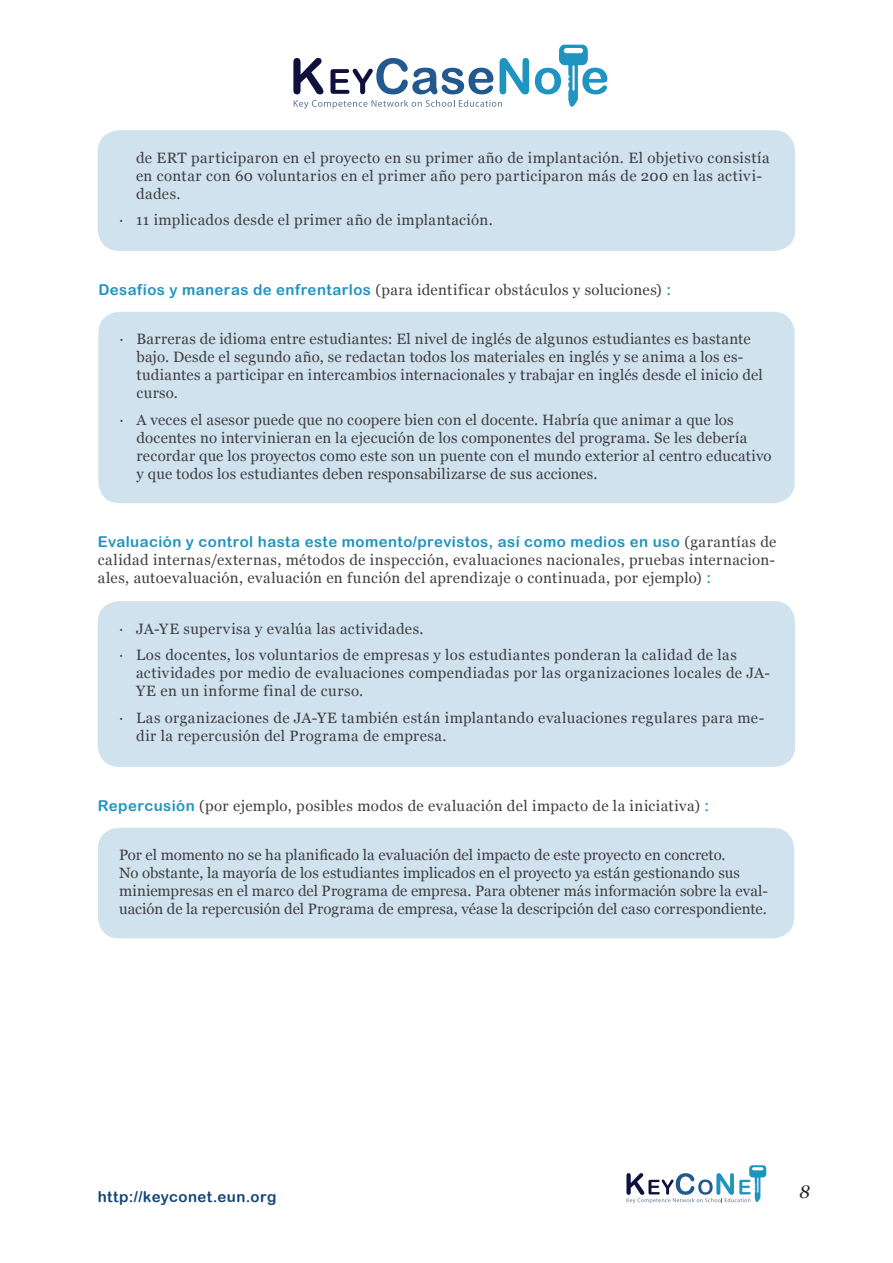
<style>
.page{position:relative;width:893px;height:1263px;background:#fff}
.page>*{position:absolute;margin:0;border:0;box-sizing:border-box;transform-origin:0 0}
.t1{font:italic 18px "Georgia";color:#231f20}
.courant{font:15px/18px "Georgia";letter-spacing:.015em;color:#3e3e3f}
.t2{font:15px "Arial Rounded MT Bold";letter-spacing:.03em;color:#144477}
.s1{font-family:"Arial Rounded MT Bold";color:#2094c0}
</style>
<div class="page">
<svg style="left:626px;top:1165px;width:140px;height:38px"></svg>
<svg style="left:293px;top:58px;width:30px;height:36px"></svg>
<svg style="left:294px;top:100px;width:208px;height:9px"></svg>
<svg style="left:330px;top:58px;width:163px;height:36px"></svg>
<svg style="left:500px;top:58px;width:29px;height:36px"></svg>
<svg style="left:535px;top:45px;width:72px;height:62px"></svg>
<div style="left:98px;top:312px;width:697px;height:191px;background:#d1e2ef;border-radius:21px"></div>
<div style="left:98px;top:601px;width:697px;height:166px;background:#d1e2ef;border-radius:21px"></div>
<div style="left:98px;top:130px;width:697px;height:121px;background:#d1e2ef;border-radius:21px"></div>
<div style="left:98px;top:828px;width:696px;height:110px;background:#d1e2ef;border-radius:21px"></div>
<p class="courant" style="left:136px;top:149px;width:635px">de ERT participaron en el proyecto en su primer año de implantación. El objetivo consistía en contar con 60 voluntarios en el primer año pero participaron más de 200 en las activi&shy;dades.</p>
<p class="courant" style="left:119px;top:212px;width:375px">∙ 11 implicados desde el primer año de implantación.</p>
<p class="courant" style="left:98px;top:281px;width:574px"><span class="s1">Desafíos y maneras de enfrentarlos</span> (para identificar obstáculos y soluciones) <span class="s1">:</span></p>
<p class="courant" style="left:137px;top:331px;width:628px;text-indent:-17px">∙ Barreras de idioma entre estudiantes: El nivel de inglés de algunos estudiantes es bastante bajo. Desde el segundo año, se redactan todos los materiales en inglés y se anima a los es&shy;tudiantes a participar en intercambios internacionales y trabajar en inglés desde el inicio del curso.</p>
<p class="courant" style="left:137px;top:411px;width:636px;text-indent:-17px">∙ A veces el asesor puede que no coopere bien con el docente. Habría que animar a que los docentes no intervinieran en la ejecución de los componentes del programa. Se les debería recordar que los proyectos como este son un puente con el mundo exterior al centro educativo y que todos los estudiantes deben responsabilizarse de sus acciones.</p>
<p class="courant" style="left:98px;top:533px;width:680px;text-align:justify"><span class="s1">Evaluación y control hasta este momento/previstos, así como medios en uso</span> (garantías de calidad internas/externas, métodos de inspección, evaluaciones nacionales, pruebas internacion&shy;ales, autoevaluación, evaluación en función del aprendizaje o continuada, por ejemplo) <span class="s1">:</span></p>
<p class="courant" style="left:119px;top:620px;width:306px">∙ JA-YE supervisa y evalúa las actividades.</p>
<p class="courant" style="left:136px;top:646px;width:635px;text-indent:-17px">∙ Los docentes, los voluntarios de empresas y los estudiantes ponderan la calidad de las actividades por medio de evaluaciones compendiadas por las organizaciones locales de JA-<br>YE en un informe final de curso.</p>
<p class="courant" style="left:136px;top:709px;width:630px;text-indent:-17px">∙ Las organizaciones de JA-YE también están implantando evaluaciones regulares para me&shy;dir la repercusión del Programa de empresa.</p>
<p class="courant" style="left:98px;top:797px;width:613px"><span class="s1">Repercusión</span> (por ejemplo, posibles modos de evaluación del impacto de la iniciativa) <span class="s1">:</span></p>
<p class="courant" style="left:119px;top:846px;width:650px">Por el momento no se ha planificado la evaluación del impacto de este proyecto en concreto.<br>No obstante, la mayoría de los estudiantes implicados en el proyecto ya están gestionando sus miniempresas en el marco del Programa de empresa. Para obtener más información sobre la eval&shy;uación de la repercusión del Programa de empresa, véase la descripción del caso correspondiente.</p>
<p class="t2" style="left:98px;top:1188px;width:180px">http://keyconet.eun.org</p>
<p class="t1" style="left:799px;top:1180px;width:12px">8</p>
</div>
